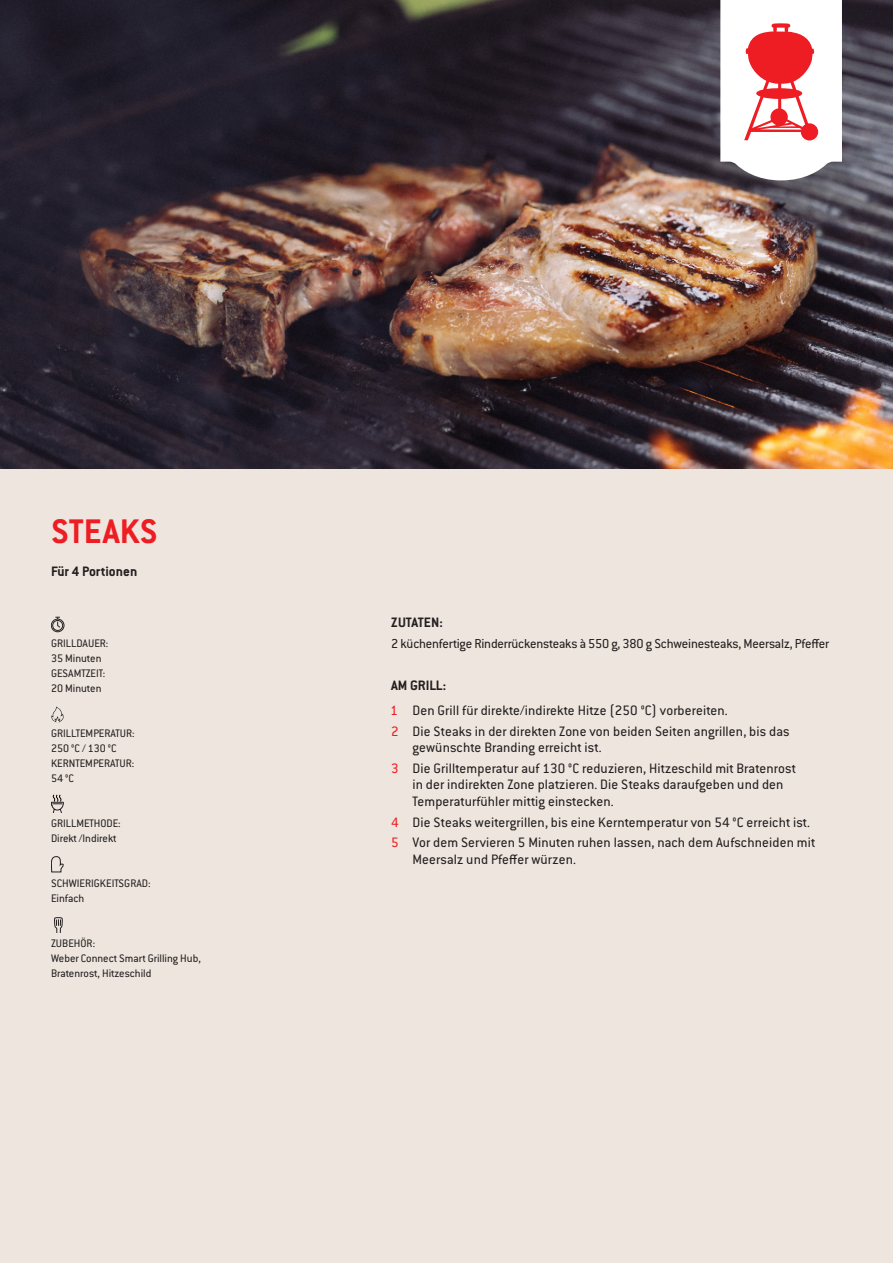
<style>
.page{position:relative;width:893px;height:1263px;background:#eee6de}
.page>*{position:absolute;margin:0;border:0;box-sizing:border-box;transform-origin:0 0}
.t1{font:700 37.5px "Conduit ITC Pro";color:#ee1d23}
.t2{font:15px/20.7px "Conduit ITC";letter-spacing:.01em;color:#231f20}
.t3{font:700 15px "Conduit ITC Pro";color:#231f20}
.t4{font:14.25px "Conduit ITC";letter-spacing:-.01em;color:#231f20}
.t5{font:12px/15px "Conduit ITC Pro";color:#231f20}
.s1{font-family:"Conduit ITC"}
.s2{font-family:"Conduit ITC Pro";color:#ee1d23}
</style>
<div class="page">
<div style="left:51px;top:619px;width:13px;height:13px;border:1px solid #231f20;border-radius:50%"></div>
<div style="left:52px;top:620px;width:11px;height:11px;border:1px solid #231f20;border-radius:50%"></div>
<svg style="left:55px;top:617px;width:6px;height:11px"></svg>
<svg style="left:51px;top:706px;width:13px;height:16px"></svg>
<svg style="left:51px;top:794px;width:13px;height:18px"></svg>
<svg style="left:51px;top:856px;width:13px;height:16px"></svg>
<svg style="left:54px;top:917px;width:9px;height:15px"></svg>
<img style="left:0;top:0;width:893px;height:469px">
<svg style="left:720px;top:0;width:122px;height:180px;background:#f3c9cb"></svg>
<h1 class="t1" style="left:51px;top:510px;width:108px">STEAKS</h1>
<p class="t3" style="left:51px;top:563px;width:88px">Für 4 Portionen</p>
<p class="t5" style="left:51px;top:636px;width:59px">GRILLDAUER:<br>35 Minuten<br>GESAMTZEIT:<br>20 Minuten</p>
<p class="t5" style="left:51px;top:726px;width:85px">GRILLTEMPERATUR:<br>250 <span class="s1">°C</span> / 130 <span class="s1">°C<br></span>KERNTEMPERATUR:<br>54 <span class="s1">°C</span></p>
<p class="t5" style="left:51px;top:816px;width:71px">GRILLMETHODE:<br>Direkt /Indirekt</p>
<p class="t5" style="left:51px;top:876px;width:101px">SCHWIERIGKEITSGRAD:<br>Einfach</p>
<p class="t5" style="left:51px;top:936px;width:151px">ZUBEHÖR:<br>Weber Connect Smart Grilling Hub,<br>Bratenrost, Hitzeschild</p>
<p class="t3" style="left:391px;top:614px;width:53px">ZUTATEN:</p>
<p class="t4" style="left:391px;top:635px;width:439px">2 küchenfertige Rinderrückensteaks à 550 g, 380 g Schweinesteaks, Meersalz, Pfeffer</p>
<p class="t3" style="left:391px;top:676px;width:57px">AM GRILL:</p>
<p class="t2" style="left:391px;top:699px;width:400px"><span class="s2">1</span> Den Grill für direkte/indirekte Hitze (250 °C) vorbereiten.<br><span class="s2">2</span> Die Steaks in der direkten Zone von beiden Seiten angrillen, bis das</p>
<p class="t2" style="left:391px;top:737px;width:406px;text-indent:21px">gewünschte Branding erreicht ist.<br><span class="s2">3</span> Die Grilltemperatur auf 130 °C reduzieren, Hitzeschild mit Bratenrost</p>
<p class="t2" style="left:412px;top:776px;width:372px;line-height:16.5px">in der indirekten Zone platzieren. Die Steaks daraufgeben und den<br>Temperaturfühler mittig einstecken.</p>
<p class="t2" style="left:391px;top:811px;width:425px"><span class="s2">4</span> Die Steaks weitergrillen, bis eine Kerntemperatur von 54 °C erreicht ist.<br><span class="s2">5</span> Vor dem Servieren 5 Minuten ruhen lassen, nach dem Aufschneiden mit</p>
<p class="t2" style="left:412px;top:848px;width:165px">Meersalz und Pfeffer würzen.</p>
</div>
